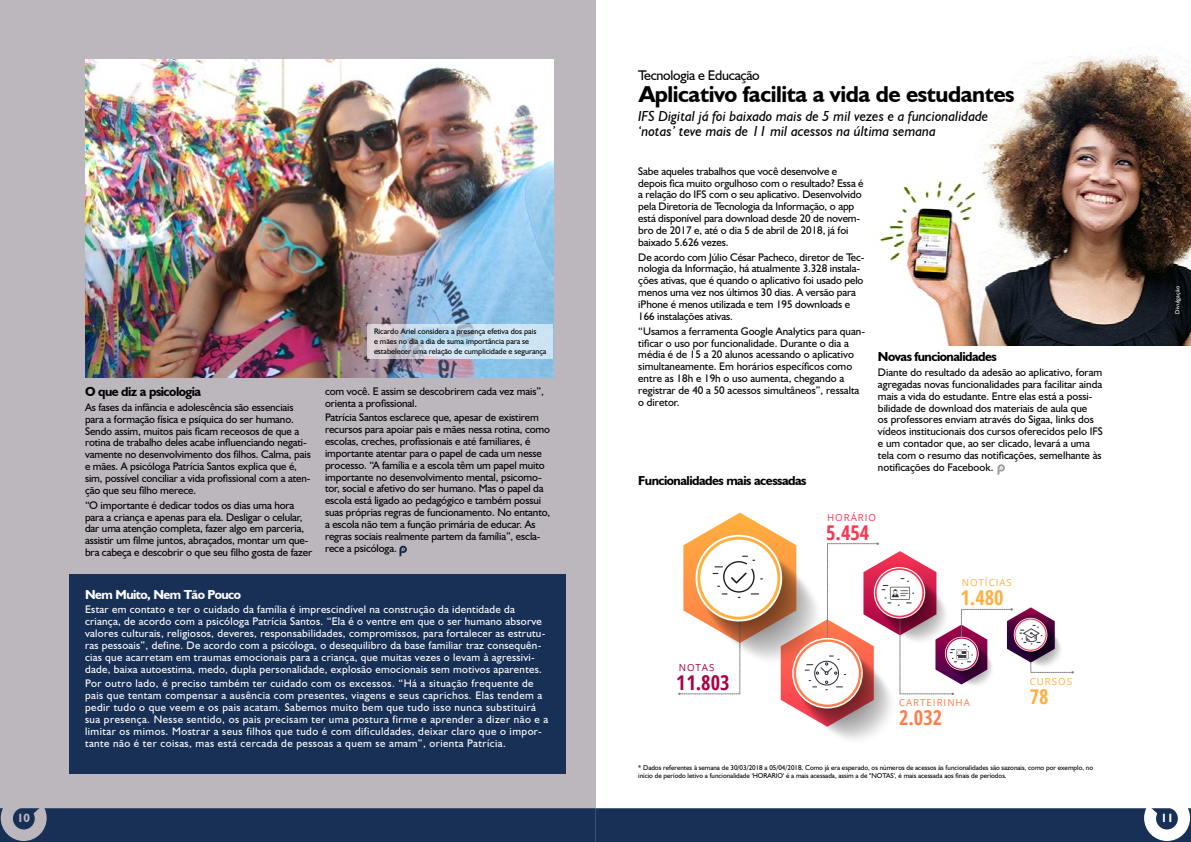
<style>
.page{position:relative;width:1191px;height:842px;background:#fff}
.page>*{position:absolute;margin:0;border:0;box-sizing:border-box;transform-origin:0 0}
.t1{font:700 23px "Humanist 521 BT";letter-spacing:-.02em;color:#000}
.t2{font:700 condensed 20.4px "Open Sans";color:#ffb03e}
.t3{font:700 condensed 20.4px "Open Sans";color:#aa0247}
.t4{font:700 condensed 20.4px "Open Sans";color:#f93854}
.t5{font:700 condensed 20.4px "Open Sans";color:#ff7d4a}
.t6{font:italic 14.5px/15.6px "Humanist 521 BT";color:#000}
.t7{font:14px "Humanist 521 BT";letter-spacing:-.02em;color:#000}
.t8{font:700 13px "Humanist 521 BT";letter-spacing:-.04em;color:#000}
.t9{font:700 13px "Humanist 521 BT";letter-spacing:-.04em;color:#fff}
.t10{font:700 12px "Humanist 521 BT";color:#bcb7bd}
.t11{font:700 12px "Humanist 521 BT";color:#fff}
.t12{font:11px/11.9px "Humanist 521 BT";letter-spacing:-.01em;color:#000}
.t13{font:11px/11.9px "Humanist 521 BT";letter-spacing:.025em;color:#fff}
.t14{font:9.7px "Open Sans";letter-spacing:.1em;color:#ffb03e}
.t15{font:9.7px "Open Sans";letter-spacing:.1em;color:#ff7d4a}
.t16{font:9.7px "Open Sans";letter-spacing:.1em;color:#f93854}
.t17{font:9.7px "Open Sans";letter-spacing:.1em;color:#aa0247}
.t18{font:8px/9.6px "Humanist 521 BT";color:#000}
.t19{font:7px/8.4px "Humanist 521 BT";color:#000}
.t20{font:6px "Humanist 521 BT";letter-spacing:.025em;color:#fff}
</style>
<div class="page">
<div style="left:0;top:0;width:595px;height:842px;background:#bcb7bd"></div>
<svg style="left:0;top:795px;width:1191px;height:47px"></svg>
<svg style="left:678px;top:513px;width:395px;height:214px"></svg>
<img style="left:880px;top:55px;width:311px;height:290px">
<svg style="left:997px;top:464px;width:8px;height:11px"></svg>
<svg style="left:399px;top:546px;width:8px;height:10px"></svg>
<img style="left:85px;top:60px;width:468px;height:317px">
<svg style="left:367px;top:324px;width:186px;height:34px;background:#c8dae8"></svg>
<div style="left:69px;top:574px;width:497px;height:199px;background:#183056"></div>
<p class="t18" style="left:374px;top:327px;width:174px">Ricardo Ariel considera a presença efetiva dos pais<br>e mães no dia a dia de suma importância para se estabelecer uma relação de cumplicidade e segurança</p>
<p class="t8" style="left:85px;top:384px;width:118px">O que diz a psicologia</p>
<p class="t12" style="left:85px;top:401px;width:227px">As fases da infância e adolescência são essenciais para a formação física e psíquica do ser humano.<br>Sendo assim, muitos pais ficam receosos de que a rotina de trabalho deles acabe influenciando negati&shy;vamente no desenvolvimento dos filhos. Calma, pais e mães. A psicóloga Patrícia Santos explica que é, sim, possível conciliar a vida profissional com a aten&shy;ção que seu filho merece.</p>
<p class="t12" style="left:85px;top:499px;width:229px">“O importante é dedicar todos os dias uma hora para a criança e apenas para ela. Desligar o celular, dar uma atenção completa, fazer algo em parceria, assistir um filme juntos, abraçados, montar um que&shy;bra cabeça e descobrir o que seu filho gosta de fazer</p>
<p class="t12" style="left:325px;top:385px;width:220px">com você. E assim se descobrirem cada vez mais”, orienta a profissional.</p>
<p class="t12" style="left:325px;top:411px;width:227px">Patrícia Santos esclarece que, apesar de existirem recursos para apoiar pais e mães nessa rotina, como escolas, creches, profissionais e até familiares, é importante atentar para o papel de cada um nesse processo. “A família e a escola têm um papel muito importante no desenvolvimento mental, psicomo&shy;tor, social e afetivo do ser humano. Mas o papel da escola está ligado ao pedagógico e também possui suas próprias regras de funcionamento. No entanto, a escola não tem a função primária de educar. As regras sociais realmente partem da família”, escla&shy;rece a psicóloga.</p>
<p class="t9" style="left:85px;top:586px;width:157px">Nem Muito, Nem Tão Pouco</p>
<p class="t13" style="left:85px;top:603px;width:462px">Estar em contato e ter o cuidado da família é imprescindível na construção da identidade da criança, de acordo com a psicóloga Patrícia Santos. “Ela é o ventre em que o ser humano absorve valores culturais, religiosos, deveres, responsabilidades, compromissos, para fortalecer as estrutu&shy;ras pessoais”, define. De acordo com a psicóloga, o desequilibro da base familiar traz consequên&shy;cias que acarretam em traumas emocionais para a criança, que muitas vezes o levam à agressivi&shy;dade, baixa autoestima, medo, dupla personalidade, explosão emocionais sem motivos aparentes.</p>
<p class="t13" style="left:85px;top:677px;width:465px">Por outro lado, é preciso também ter cuidado com os excessos. “Há a situação frequente de pais que tentam compensar a ausência com presentes, viagens e seus caprichos. Elas tendem a pedir tudo o que veem e os pais acatam. Sabemos muito bem que tudo isso nunca substituirá sua presença. Nesse sentido, os pais precisam ter uma postura firme e aprender a dizer não e a limitar os mimos. Mostrar a seus filhos que tudo é com dificuldades, deixar claro que o impor&shy;tante não é ter coisas, mas está cercada de pessoas a quem se amam”, orienta Patrícia.</p>
<p class="t7" style="left:638px;top:66px;width:123px">Tecnologia e Educação</p>
<h1 class="t1" style="left:638px;top:80px;width:377px">Aplicativo facilita a vida de estudantes</h1>
<h3 class="t6" style="left:638px;top:108px;width:352px">IFS Digital já foi baixado mais de 5 mil vezes e a funcionalidade ‘notas’ teve mais de 11 mil acessos na última semana</h3>
<p class="t12" style="left:638px;top:165px;width:227px">Sabe aqueles trabalhos que você desenvolve e depois fica muito orgulhoso com o resultado? Essa é a relação do IFS com o seu aplicativo. Desenvolvido pela Diretoria de Tecnologia da Informação, o app está disponível para download desde 20 de novem&shy;bro de 2017 e, até o dia 5 de abril de 2018, já foi baixado 5.626 vezes.</p>
<p class="t12" style="left:638px;top:251px;width:228px">De acordo com Júlio César Pacheco, diretor de Tec&shy;nologia da Informação, há atualmente 3.328 instala&shy;ções ativas, que é quando o aplicativo foi usado pelo menos uma vez nos últimos 30 dias. A versão para iPhone é menos utilizada e tem 195 downloads e 166 instalações ativas.</p>
<p class="t12" style="left:638px;top:325px;width:228px">“Usamos a ferramenta Google Analytics para quan&shy;tificar o uso por funcionalidade. Durante o dia a média é de 15 a 20 alunos acessando o aplicativo simultaneamente. Em horários específicos como entre as 18h e 19h o uso aumenta, chegando a registrar de 40 a 50 acessos simultâneos”, ressalta o diretor.</p>
<p class="t8" style="left:638px;top:472px;width:170px">Funcionalidades mais acessadas</p>
<p class="t8" style="left:878px;top:349px;width:120px">Novas funcionalidades</p>
<p class="t12" style="left:878px;top:366px;width:226px">Diante do resultado da adesão ao aplicativo, foram agregadas novas funcionalidades para facilitar ainda mais a vida do estudante. Entre elas está a possi&shy;bilidade de download dos materiais de aula que<br>os professores enviam através do Sigaa, links dos vídeos institucionais dos cursos oferecidos pelo IFS e um contador que, ao ser clicado, levará a uma tela com o resumo das notificações, semelhante às notificações do Facebook.</p>
<p class="t17" style="left:679px;top:660px;width:37px">NOTAS</p>
<h2 class="t3" style="left:677px;top:668px;width:54px">11.803</h2>
<p class="t16" style="left:827px;top:511px;width:51px">HORÁRIO</p>
<h2 class="t4" style="left:826px;top:519px;width:45px">5.454</h2>
<p class="t14" style="left:961px;top:576px;width:52px">NOTÍCIAS</p>
<h2 class="t2" style="left:960px;top:583px;width:45px">1.480</h2>
<p class="t15" style="left:899px;top:696px;width:72px">CARTEIRINHA</p>
<h2 class="t5" style="left:899px;top:703px;width:45px">2.032</h2>
<p class="t14" style="left:1029px;top:675px;width:44px">CURSOS</p>
<h2 class="t2" style="left:1029px;top:682px;width:20px">78</h2>
<p class="t19" style="left:638px;top:763px;width:456px">* Dados referentes à semana de 30/03/2018 a 05/04/2018. Como já era esperado, os números de acessos às funcionalidades são sazonais, como por exemplo, no início de período letivo a funcionalidade 'HORARIO' é a mais acessada, assim a de "NOTAS', é mais acessada aos finais de períodos.</p>
<p class="t20" style="left:1173px;top:314px;width:29px;rotate:-90deg">Divulgação</p>
<p class="t10" style="left:17px;top:811px;width:14px">10</p>
<p class="t11" style="left:1160px;top:811px;width:14px">11</p>
</div>
